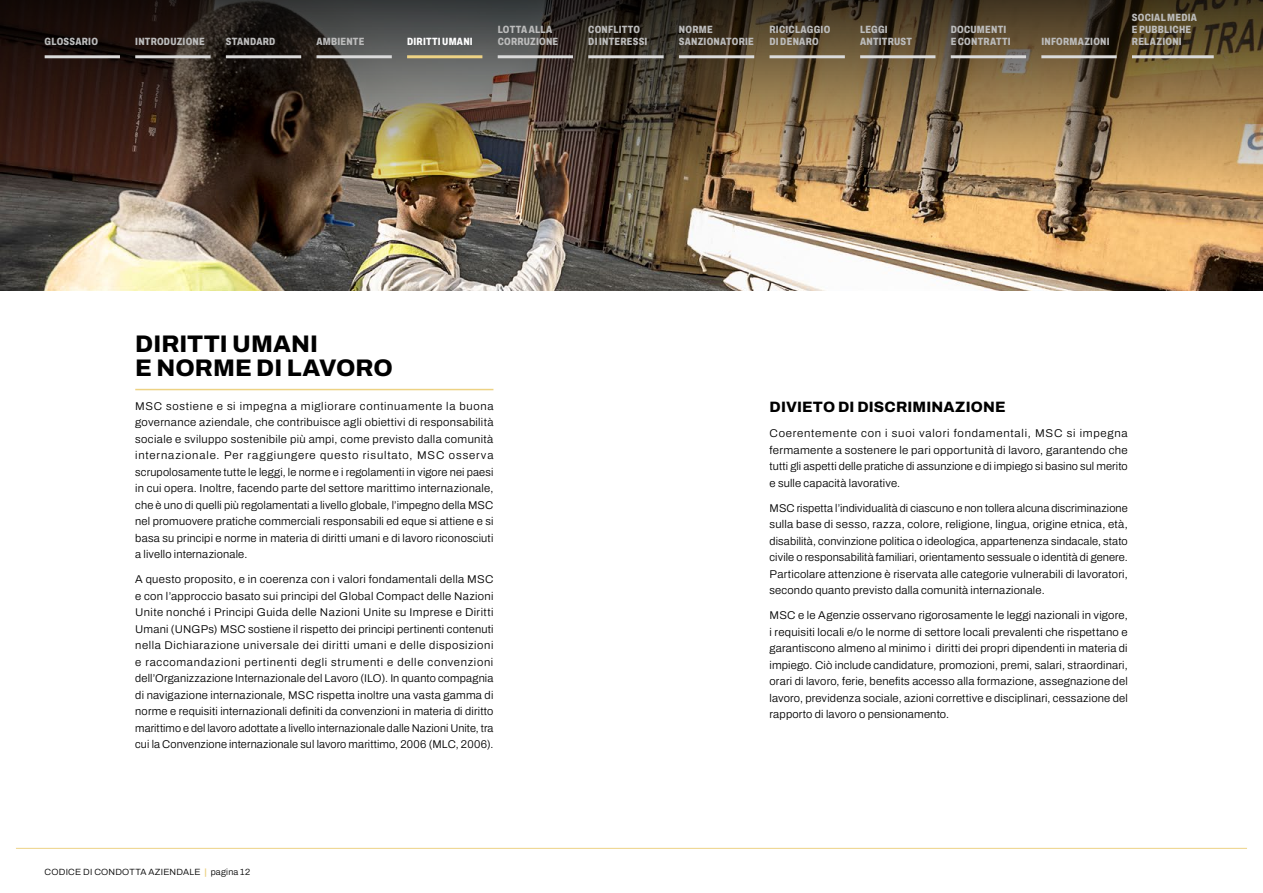
<style>
.page{position:relative;width:1263px;height:893px;background:#fff}
.page>*{position:absolute;margin:0;border:0;box-sizing:border-box;transform-origin:0 0}
.t1{font:800 24px/24px "Archivo";color:#000}
.t2{font:800 15px "Archivo";letter-spacing:.01em;color:#000}
.t3{font:300 11.25px/16.5px "Archivo";letter-spacing:.015em;color:#000;text-align:justify}
.t4{font:800 10.5px/12px "Archivo Condensed";letter-spacing:.025em;color:#bcbcbc}
.t5{font:800 10.5px "Archivo Condensed";letter-spacing:.025em;color:#fff}
.t6{font:300 9px "Archivo";letter-spacing:.025em;color:#000}
.s1{font-weight:800;color:#edd284}
</style>
<div class="page">
<img style="left:0;top:201px;width:1263px;height:89px">
<img style="left:0;top:0;width:1263px;height:201px">
<hr style="left:135px;top:389px;width:358px;height:1px;background:#edd284">
<hr style="left:16px;top:848px;width:1231px;height:1px;background:#edd284">
<hr style="left:45px;top:55px;width:75px;height:3px;background:#dadada">
<hr style="left:135px;top:55px;width:76px;height:3px;background:#dadada">
<hr style="left:226px;top:55px;width:75px;height:3px;background:#dadada">
<hr style="left:316px;top:55px;width:76px;height:3px;background:#dadada">
<hr style="left:407px;top:55px;width:75px;height:3px;background:#edd284">
<hr style="left:498px;top:55px;width:75px;height:3px;background:#dadada">
<hr style="left:588px;top:55px;width:76px;height:3px;background:#dadada">
<hr style="left:679px;top:55px;width:75px;height:3px;background:#dadada">
<hr style="left:769px;top:55px;width:76px;height:3px;background:#dadada">
<hr style="left:951px;top:55px;width:75px;height:3px;background:#dadada">
<hr style="left:1041px;top:55px;width:76px;height:3px;background:#dadada">
<hr style="left:1132px;top:55px;width:82px;height:3px;background:#dadada">
<hr style="left:860px;top:55px;width:75px;height:3px;background:#dadada">
<p class="t4" style="left:45px;top:35px;width:55px">GLOSSARIO</p>
<p class="t4" style="left:135px;top:35px;width:71px">INTRODUZIONE</p>
<p class="t4" style="left:226px;top:35px;width:51px">STANDARD</p>
<p class="t4" style="left:316px;top:35px;width:49px">AMBIENTE</p>
<p class="t5" style="left:407px;top:33px;width:67px">DIRITTI UMANI</p>
<p class="t4" style="left:498px;top:23px;width:62px">LOTTA ALLA<br>CORRUZIONE</p>
<p class="t4" style="left:588px;top:23px;width:61px">CONFLITTO<br>DI INTERESSI</p>
<p class="t4" style="left:679px;top:23px;width:77px">NORME<br>SANZIONATORIE</p>
<p class="t4" style="left:769px;top:23px;width:62px">RICICLAGGIO<br>DI DENARO</p>
<p class="t4" style="left:951px;top:23px;width:61px">DOCUMENTI<br>E CONTRATTI</p>
<p class="t4" style="left:860px;top:23px;width:53px">LEGGI<br>ANTITRUST</p>
<p class="t4" style="left:1041px;top:35px;width:70px">INFORMAZIONI</p>
<p class="t4" style="left:1132px;top:11px;width:67px">SOCIAL MEDIA<br>E PUBBLICHE<br>RELAZIONI</p>
<h1 class="t1" style="left:135px;top:332px;width:259px">DIRITTI UMANI<br>E NORME DI LAVORO</h1>
<p class="t3" style="left:135px;top:397px;width:360px">MSC sostiene e si impegna a migliorare continuamente la buona governance aziendale, che contribuisce agli obiettivi di responsabilità sociale e sviluppo sostenibile più ampi, come previsto dalla comunità internazionale. Per raggiungere questo risultato, MSC osserva scrupolosamente tutte le leggi, le norme e i regolamenti in vigore nei paesi in cui opera. Inoltre, facendo parte del settore marittimo internazionale, che è uno di quelli più regolamentati a livello globale, l’impegno della MSC nel promuovere pratiche commerciali responsabili ed eque si attiene e si basa su principi e norme in materia di diritti umani e di lavoro riconosciuti a livello internazionale.</p>
<p class="t3" style="left:135px;top:571px;width:360px">A questo proposito, e in coerenza con i valori fondamentali della MSC e con l’approccio basato sui principi del Global Compact delle Nazioni Unite nonché i Principi Guida delle Nazioni Unite su Imprese e Diritti Umani (UNGPs) MSC sostiene il rispetto dei principi pertinenti contenuti nella Dichiarazione universale dei diritti umani e delle disposizioni e raccomandazioni pertinenti degli strumenti e delle convenzioni dell’Organizzazione Internazionale del Lavoro (ILO). In quanto compagnia di navigazione internazionale, MSC rispetta inoltre una vasta gamma di norme e requisiti internazionali definiti da convenzioni in materia di diritto marittimo e del lavoro adottate a livello internazionale dalle Nazioni Unite, tra cui la Convenzione internazionale sul lavoro marittimo, 2006 (MLC, 2006).</p>
<p class="t6" style="left:45px;top:865px;width:207px">CODICE DI CONDOTTA AZIENDALE <span class="s1">|</span> pagina 12</p>
<h2 class="t2" style="left:769px;top:396px;width:238px">DIVIETO DI DISCRIMINAZIONE</h2>
<p class="t3" style="left:769px;top:425px;width:360px">Coerentemente con i suoi valori fondamentali, MSC si impegna fermamente a sostenere le pari opportunità di lavoro, garantendo che tutti gli aspetti delle pratiche di assunzione e di impiego si basino sul merito e sulle capacità lavorative.</p>
<p class="t3" style="left:769px;top:500px;width:360px">MSC rispetta l’individualità di ciascuno e non tollera alcuna discriminazione sulla base di sesso, razza, colore, religione, lingua, origine etnica, età, disabilità, convinzione politica o ideologica, appartenenza sindacale, stato civile o responsabilità familiari, orientamento sessuale o identità di genere.<br>Particolare attenzione è riservata alle categorie vulnerabili di lavoratori, secondo quanto previsto dalla comunità internazionale.</p>
<p class="t3" style="left:769px;top:607px;width:360px">MSC e le Agenzie osservano rigorosamente le leggi nazionali in vigore, i requisiti locali e/o le norme di settore locali prevalenti che rispettano e garantiscono almeno al minimo i diritti dei propri dipendenti in materia di impiego. Ciò include candidature, promozioni, premi, salari, straordinari, orari di lavoro, ferie, benefits accesso alla formazione, assegnazione del lavoro, previdenza sociale, azioni correttive e disciplinari, cessazione del rapporto di lavoro o pensionamento.</p>
</div>
